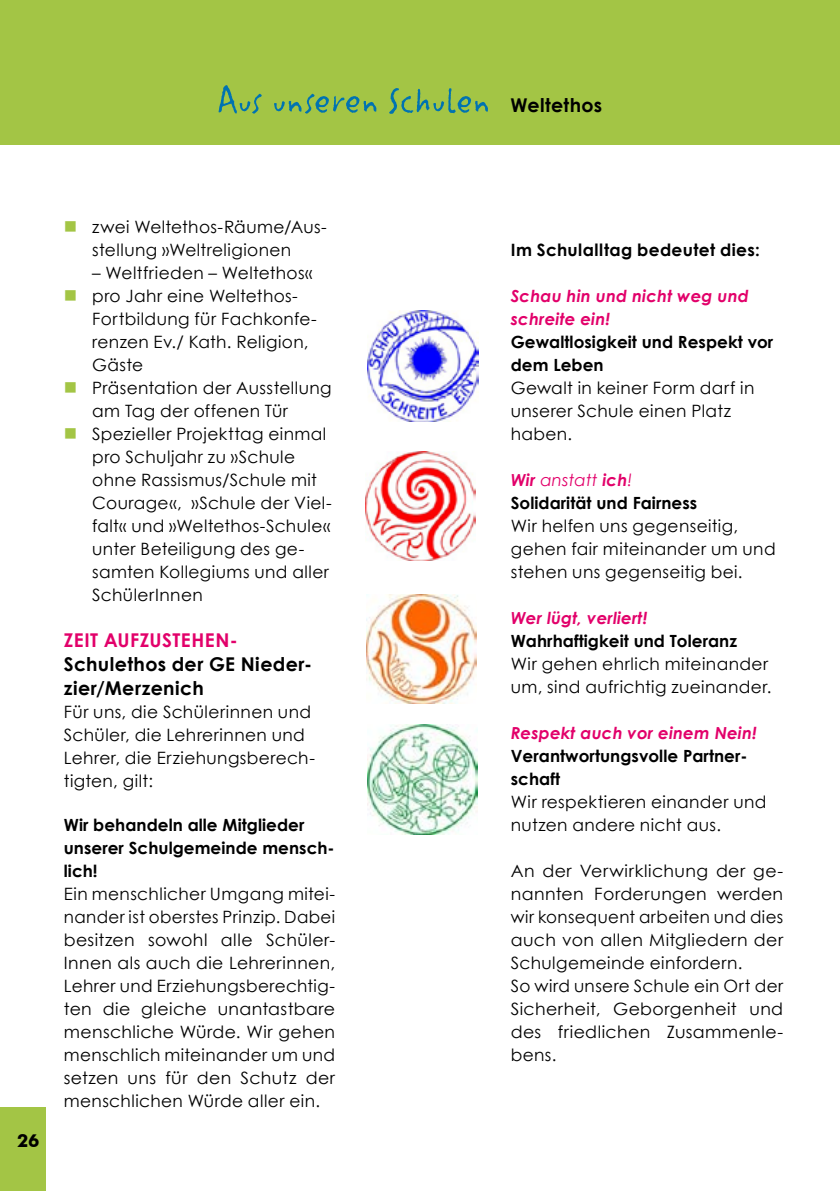
<style>
.page{position:relative;width:840px;height:1191px;background:#fff}
.page>*{position:absolute;margin:0;border:0;box-sizing:border-box;transform-origin:0 0}
.t1{font:700 19px/24px "Century Gothic";letter-spacing:.02em;color:#000}
.t2{font:700 19px "Century Gothic";letter-spacing:.02em;color:#e2006a}
.t3{font:18px "Wingdings";color:#a3c545}
.t4{font:700 18px "Futura BT";color:#000}
.t5{font:17px/23px "Century Gothic";letter-spacing:.02em;color:#000}
.t6{font:700 17px "Century Gothic";letter-spacing:.02em;color:#000}
.t7{font:700 16.8px/23px "Century Gothic";letter-spacing:.005em;color:#000}
.t8{font:italic 700 16.6px/23px "Century Gothic";letter-spacing:.01em;color:#e2006a}
.t9{font:italic 16.6px "Century Gothic";letter-spacing:.01em;color:#e2006a}
.s1{font-weight:700}
</style>
<div class="page">
<div style="left:0;top:1107px;width:45px;height:84px;background:#a3c545"></div>
<div style="left:0;top:0;width:839px;height:144px;background:#a3c545"></div>
<hr style="left:839px;top:0;width:1px;height:144px;background:#a3c545">
<img style="left:365px;top:451px;width:110px;height:110px">
<img style="left:366px;top:594px;width:110px;height:109px">
<img style="left:367px;top:725px;width:110px;height:110px">
<img style="left:368px;top:311px;width:110px;height:110px">
<svg style="left:218px;top:85px;width:269px;height:29px"></svg>
<p class="t4" style="left:17px;top:1129px;width:12px">26</p>
<p class="t5" style="left:92px;top:215px;width:236px">zwei Weltethos-Räume/Aus&shy;stellung »Weltreligionen</p>
<p class="t5" style="left:92px;top:261px;width:241px">– Weltfrieden – Weltethos« pro Jahr eine Weltethos-<br>Fortbildung für Fachkonfe&shy;renzen Ev./ Kath. Religion,<br>Gäste<br>Präsentation der Ausstellung am Tag der offenen Tür<br>Spezieller Projekttag einmal pro Schuljahr zu »Schule ohne Rassismus/Schule mit<br>Courage«, »Schule der Viel&shy;falt« und »Weltethos-Schule« unter Beteiligung des ge&shy;samten Kollegiums und aller<br>SchülerInnen</p>
<p class="t2" style="left:64px;top:626px;width:175px">ZEIT AUFZUSTEHEN-</p>
<p class="t1" style="left:64px;top:651px;width:250px">Schulethos der GE Nieder&shy;zier/Merzenich</p>
<p class="t5" style="left:64px;top:700px;width:252px">Für uns, die Schülerinnen und<br>Schüler, die Lehrerinnen und<br>Lehrer, die Erziehungsberech&shy;tigten, gilt:</p>
<p class="t7" style="left:64px;top:813px;width:272px">Wir behandeln alle Mitglieder unserer Schulgemeinde mensch&shy;lich!</p>
<p class="t5" style="left:64px;top:882px;width:273px;text-align:justify">Ein menschlicher Umgang mitei&shy;nander ist oberstes Prinzip. Dabei besitzen sowohl alle Schüler-Innen als auch die Lehrerinnen, Lehrer und Erziehungsberechtig&shy;ten die gleiche unantastbare menschliche Würde. Wir gehen menschlich miteinander um und setzen uns für den Schutz der menschlichen Würde aller ein.</p>
<p class="t3" style="left:64px;top:216px;width:15px">■</p>
<p class="t3" style="left:64px;top:285px;width:15px">■</p>
<p class="t3" style="left:64px;top:377px;width:15px">■</p>
<p class="t3" style="left:64px;top:423px;width:15px">■</p>
<p class="t1" style="left:510px;top:92px;width:93px">Weltethos</p>
<p class="t6" style="left:510px;top:237px;width:250px">Im Schulalltag bedeutet dies:</p>
<p class="t8" style="left:510px;top:284px;width:239px">Schau hin und nicht weg und schreite ein!</p>
<p class="t7" style="left:510px;top:330px;width:264px">Gewaltlosigkeit und Respekt vor dem Leben</p>
<p class="t5" style="left:510px;top:376px;width:245px">Gewalt in keiner Form darf in unserer Schule einen Platz haben.</p>
<p class="t9" style="left:510px;top:468px;width:123px"><span class="s1">Wir</span> anstatt <span class="s1">ich</span>!</p>
<p class="t7" style="left:510px;top:491px;width:188px">Solidarität und Fairness</p>
<p class="t5" style="left:510px;top:514px;width:266px">Wir helfen uns gegenseitig, gehen fair miteinander um und stehen uns gegenseitig bei.</p>
<p class="t8" style="left:510px;top:606px;width:138px">Wer lügt, verliert!</p>
<p class="t7" style="left:510px;top:629px;width:228px">Wahrhaftigkeit und Toleranz</p>
<p class="t5" style="left:510px;top:652px;width:262px">Wir gehen ehrlich miteinander um, sind aufrichtig zueinander.</p>
<p class="t8" style="left:510px;top:721px;width:247px">Respekt auch vor einem Nein!</p>
<p class="t7" style="left:510px;top:744px;width:238px">Verantwortungsvolle Partner&shy;schaft</p>
<p class="t5" style="left:510px;top:790px;width:257px">Wir respektieren einander und nutzen andere nicht aus.</p>
<p class="t5" style="left:510px;top:859px;width:274px">An der Verwirklichung der ge&shy;nannten Forderungen werden wir konsequent arbeiten und dies auch von allen Mitgliedern der<br>Schulgemeinde einfordern.<br>So wird unsere Schule ein Ort der<br>Sicherheit, Geborgenheit und des friedlichen Zusammenle&shy;bens.</p>
</div>
